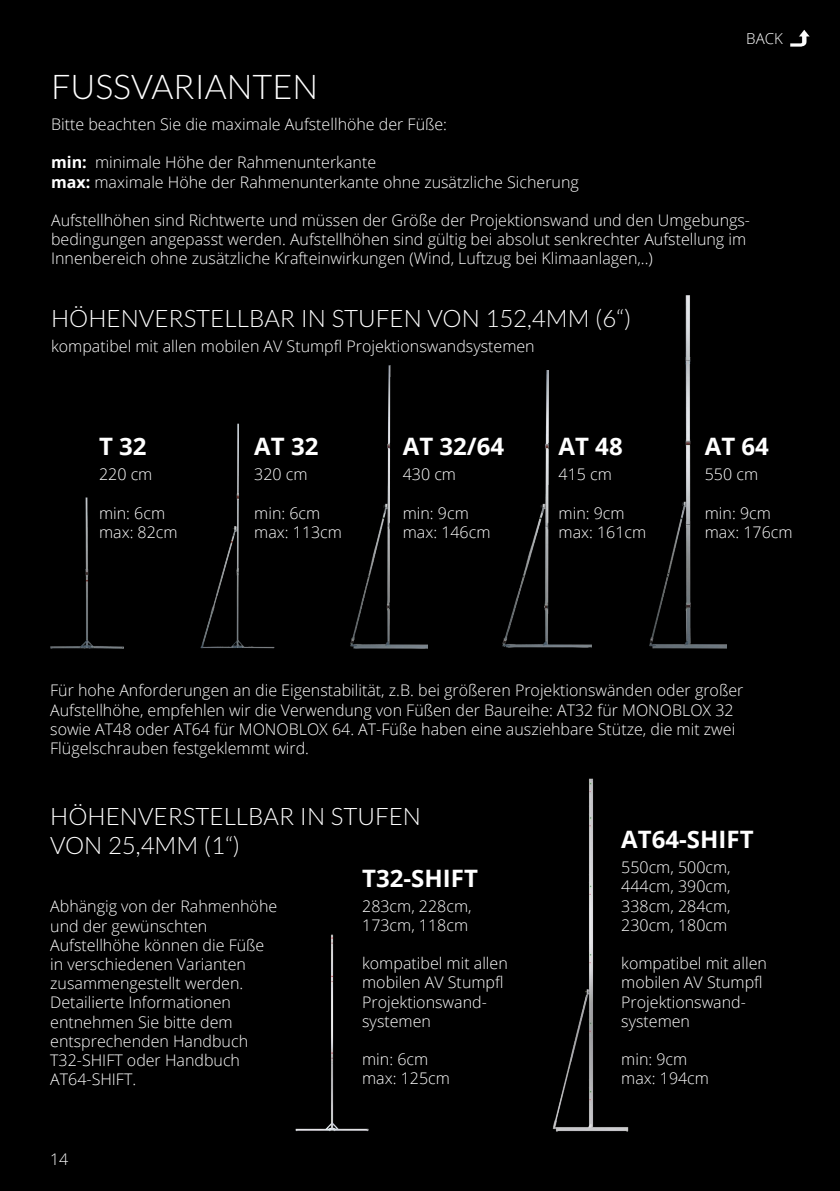
<style>
.page{position:relative;width:840px;height:1191px;background:#fff}
.page>*{position:absolute;margin:0;border:0;box-sizing:border-box;transform-origin:0 0}
.t1{font:300 34px "Lato";color:#fff}
.t2{font:300 24px/28.8px "Lato";color:#fff}
.t3{font:700 24px "Open Sans";color:#fff}
.t4{font:300 16px/19.2px "Open Sans";color:#fff}
.t5{font:300 15px "Open Sans";color:#fff}
.s1{font-weight:700}
</style>
<div class="page">
<div style="left:0;top:0;width:839px;height:1191px;background:#000"></div>
<img style="left:350px;top:365px;width:77px;height:284px">
<img style="left:649px;top:295px;width:77px;height:354px">
<img style="left:200px;top:424px;width:74px;height:224px">
<img style="left:50px;top:497px;width:73px;height:152px">
<img style="left:502px;top:370px;width:89px;height:278px">
<img style="left:295px;top:934px;width:74px;height:198px">
<img style="left:552px;top:778px;width:77px;height:354px">
<img style="left:790px;top:30px;width:20px;height:17px">
<p class="t5" style="left:745px;top:28px;width:38px">BACK</p>
<h1 class="t1" style="left:51px;top:69px;width:268px">FUSSVARIANTEN</h1>
<p class="t4" style="left:51px;top:114px;width:397px">Bitte beachten Sie die maximale Aufstellhöhe der Füße:</p>
<p class="t4" style="left:51px;top:152px;width:529px"><span class="s1">min:</span> minimale Höhe der Rahmenunterkante<br><span class="s1">max:</span> maximale Höhe der Rahmenunterkante ohne zusätzliche Sicherung</p>
<p class="t4" style="left:51px;top:210px;width:700px">Aufstellhöhen sind Richtwerte und müssen der Größe der Projektionswand und den Umgebungs&shy;bedingungen angepasst werden. Aufstellhöhen sind gültig bei absolut senkrechter Aufstellung im<br>Innenbereich ohne zusätzliche Krafteinwirkungen (Wind, Luftzug bei Klimaanlagen,..)</p>
<h2 class="t2" style="left:51px;top:304px;width:581px">HÖHENVERSTELLBAR IN STUFEN VON 152,4MM (6“)</h2>
<p class="t4" style="left:51px;top:336px;width:485px">kompatibel mit allen mobilen AV Stumpfl Projektionswandsystemen</p>
<h2 class="t3" style="left:99px;top:429px;width:49px">T 32</h2>
<p class="t4" style="left:99px;top:464px;width:55px">220 cm</p>
<p class="t4" style="left:99px;top:502px;width:80px">min: 6cm max: 82cm</p>
<h2 class="t3" style="left:254px;top:429px;width:66px">AT 32</h2>
<p class="t4" style="left:254px;top:464px;width:55px">320 cm</p>
<p class="t4" style="left:254px;top:502px;width:89px">min: 6cm max: 113cm</p>
<h2 class="t3" style="left:402px;top:429px;width:103px">AT 32/64</h2>
<p class="t4" style="left:402px;top:464px;width:55px">430 cm</p>
<p class="t4" style="left:402px;top:502px;width:89px">min: 9cm max: 146cm</p>
<h2 class="t3" style="left:558px;top:429px;width:66px">AT 48</h2>
<p class="t4" style="left:558px;top:464px;width:55px">415 cm</p>
<p class="t4" style="left:558px;top:502px;width:89px">min: 9cm max: 161cm</p>
<h2 class="t3" style="left:704px;top:429px;width:66px">AT 64</h2>
<p class="t4" style="left:704px;top:464px;width:55px">550 cm</p>
<p class="t4" style="left:704px;top:502px;width:89px">min: 9cm max: 176cm</p>
<p class="t4" style="left:50px;top:680px;width:694px">Für hohe Anforderungen an die Eigenstabilität, z.B. bei größeren Projektionswänden oder großer Aufstellhöhe, empfehlen wir die Verwendung von Füßen der Baureihe: AT32 für MONOBLOX 32 sowie AT48 oder AT64 für MONOBLOX 64. AT-Füße haben eine ausziehbare Stütze, die mit zwei Flügelschrauben festgeklemmt wird.</p>
<h2 class="t2" style="left:50px;top:802px;width:372px">HÖHENVERSTELLBAR IN STUFEN<br>VON 25,4MM (1“)</h2>
<h2 class="t3" style="left:362px;top:861px;width:117px">T32-SHIFT</h2>
<p class="t4" style="left:362px;top:895px;width:111px">283cm, 228cm,<br>173cm, 118cm</p>
<p class="t4" style="left:362px;top:953px;width:147px">kompatibel mit allen mobilen AV Stumpfl<br>Projektionswand&shy;systemen</p>
<p class="t4" style="left:362px;top:1049px;width:89px">min: 6cm max: 125cm</p>
<p class="t4" style="left:50px;top:896px;width:228px">Abhängig von der Rahmenhöhe und der gewünschten<br>Aufstellhöhe können die Füße in verschiedenen Varianten zusammengestellt werden.<br>Detailierte Informationen entnehmen Sie bitte dem entsprechenden Handbuch<br>T32-SHIFT oder Handbuch<br>AT64-SHIFT.</p>
<p class="t4" style="left:50px;top:1149px;width:20px">14</p>
<h2 class="t3" style="left:621px;top:822px;width:134px">AT64-SHIFT</h2>
<p class="t4" style="left:621px;top:857px;width:111px;text-align:justify">550cm, 500cm, 444cm, 390cm, 338cm, 284cm, 230cm, 180cm</p>
<p class="t4" style="left:621px;top:953px;width:147px">kompatibel mit allen mobilen AV Stumpfl<br>Projektionswand&shy;systemen</p>
<p class="t4" style="left:621px;top:1049px;width:89px">min: 9cm max: 194cm</p>
</div>
